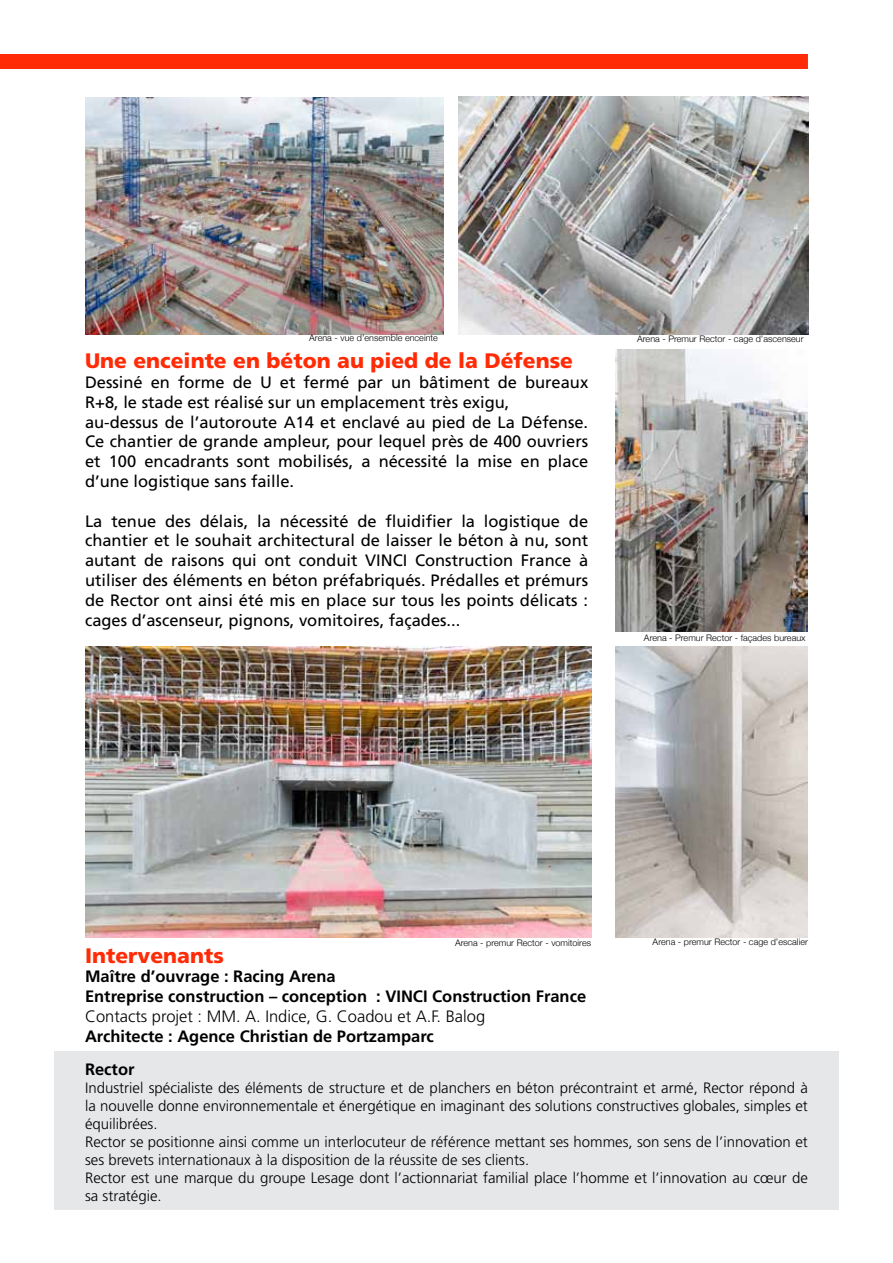
<style>
.page{position:relative;width:893px;height:1263px;background:#fff}
.page>*{position:absolute;margin:0;border:0;box-sizing:border-box;transform-origin:0 0}
.t1{font:900 21px "Frutiger";color:#ff2b06}
.t2{font:16.5px/19.8px "Frutiger";color:#000}
.t3{font:700 16.5px/19.8px "Frutiger";color:#000}
.t4{font:300 16.5px "Frutiger";color:#000}
.t5{font:300 15px/18px "Frutiger";color:#000}
.t6{font:300 9px "Helvetica Neue";letter-spacing:.005em;color:#000}
</style>
<div class="page">
<div style="left:0;top:54px;width:808px;height:15px;background:#ff2b06"></div>
<div style="left:54px;top:1051px;width:785px;height:159px;background:#e6e7e8"></div>
<img style="left:458px;top:97px;width:351px;height:237px">
<img style="left:85px;top:97px;width:358px;height:237px">
<img style="left:85px;top:646px;width:507px;height:292px">
<img style="left:615px;top:349px;width:193px;height:283px">
<img style="left:615px;top:646px;width:193px;height:292px">
<p class="t6" style="left:309px;top:333px;width:130px">Arena - vue d’ensemble enceinte</p>
<p class="t6" style="left:637px;top:333px;width:168px">Arena - Premur Rector - cage d’ascenseur</p>
<p class="t1" style="left:85px;top:348px;width:489px">Une enceinte en béton au pied de la Défense</p>
<p class="t2" style="left:85px;top:372px;width:505px">Dessiné en forme de U et fermé par un bâtiment de bureaux R+8, le stade est réalisé sur un emplacement très exigu,<br>au-dessus de l’autoroute A14 et enclavé au pied de La Défense.<br>Ce chantier de grande ampleur, pour lequel près de 400 ouvriers et 100 encadrants sont mobilisés, a nécessité la mise en place d’une logistique sans faille.</p>
<p class="t2" style="left:85px;top:511px;width:505px;text-align:justify">La tenue des délais, la nécessité de fluidifier la logistique de chantier et le souhait architectural de laisser le béton à nu, sont autant de raisons qui ont conduit VINCI Construction France à utiliser des éléments en béton préfabriqués. Prédalles et prémurs de Rector ont ainsi été mis en place sur tous les points délicats : cages d’ascenseur, pignons, vomitoires, façades...</p>
<p class="t6" style="left:644px;top:632px;width:163px">Arena - Premur Rector - façades bureaux</p>
<p class="t6" style="left:455px;top:938px;width:138px">Arena - premur Rector - vomitoires</p>
<p class="t6" style="left:653px;top:936px;width:157px">Arena - premur Rector - cage d’escalier</p>
<p class="t1" style="left:85px;top:942px;width:140px">Intervenants</p>
<p class="t3" style="left:85px;top:966px;width:503px">Maître d’ouvrage : Racing Arena<br>Entreprise construction – conception : VINCI Construction France</p>
<p class="t4" style="left:85px;top:1007px;width:402px">Contacts projet : MM. A. Indice, G. Coadou et A.F. Balog</p>
<p class="t3" style="left:85px;top:1026px;width:350px">Architecte : Agence Christian de Portzamparc</p>
<p class="t3" style="left:85px;top:1059px;width:51px">Rector</p>
<p class="t5" style="left:85px;top:1079px;width:724px">Industriel spécialiste des éléments de structure et de planchers en béton précontraint et armé, Rector répond à la nouvelle donne environnementale et énergétique en imaginant des solutions constructives globales, simples et équilibrées.<br>Rector se positionne ainsi comme un interlocuteur de référence mettant ses hommes, son sens de l’innovation et ses brevets internationaux à la disposition de la réussite de ses clients.<br>Rector est une marque du groupe Lesage dont l’actionnariat familial place l’homme et l’innovation au cœur de sa stratégie.</p>
</div>
